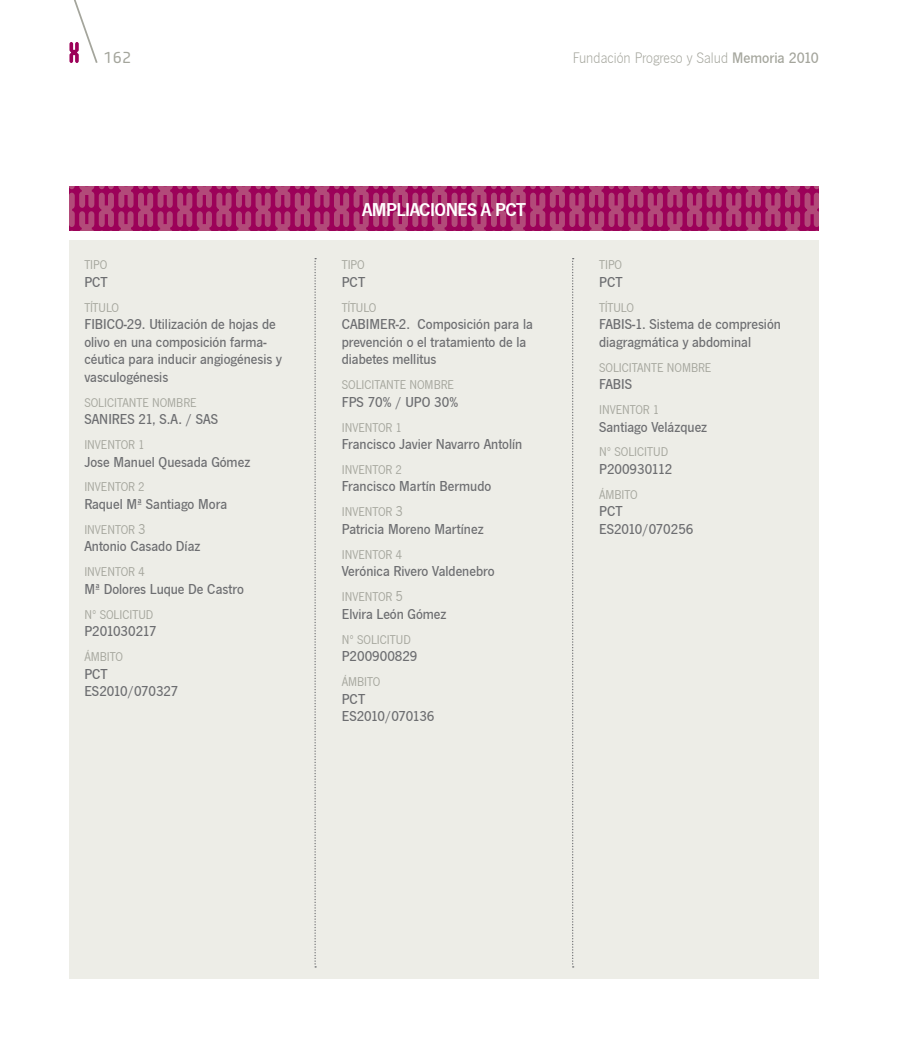
<style>
.page{position:relative;width:918px;height:1042px;background:#fff}
.page>*{position:absolute;margin:0;border:0;box-sizing:border-box;transform-origin:0 0}
.t1{font:19.25px "News Got T Dem";letter-spacing:-.03em;color:#fff}
.t2{font:15.75px "News Got T Lig";color:#a4a59c}
.Anexos{font:14.88px/17.5px "News Got T Med";color:#6c6d70}
.t3{font:14.88px "Sansa Soft";color:#a4a59c}
.Anexos-2{font:13.12px "News Got T";color:#a4a59c}
.s1{font-family:"News Got T Med"}
.s2{font-size:14.88px}
</style>
<div class="page">
<svg style="left:69px;top:0;width:29px;height:63px"></svg>
<div style="left:69px;top:241px;width:750px;height:737px;background:#edede7"></div>
<svg style="left:69px;top:186px;width:750px;height:45px;background:#a72769"></svg>
<svg style="left:314px;top:258px;width:2px;height:709px"></svg>
<svg style="left:572px;top:258px;width:2px;height:709px"></svg>
<p class="t3" style="left:104px;top:47px;width:29px">162</p>
<p class="t2" style="left:573px;top:49px;width:247px">Fundación Progreso y Salud <span class="s1">Memoria 2010</span></p>
<p class="Anexos-2" style="left:84px;top:256px;width:25px">TIPO</p>
<p class="Anexos" style="left:84px;top:272px;width:25px">PCT</p>
<p class="Anexos-2" style="left:84px;top:298px;width:36px">TÍTULO</p>
<p class="Anexos" style="left:84px;top:315px;width:199px">FIBICO-29. Utilización de hojas de olivo en una composición farma&shy;céutica para inducir angiogénesis y vasculogénesis</p>
<p class="Anexos-2" style="left:84px;top:393px;width:114px">SOLICITANTE NOMBRE</p>
<p class="Anexos" style="left:84px;top:410px;width:135px">SANIRES 21, S.A. / SAS</p>
<p class="Anexos-2" style="left:84px;top:436px;width:62px">INVENTOR 1</p>
<p class="Anexos" style="left:84px;top:452px;width:168px">Jose Manuel Quesada Gómez</p>
<p class="Anexos-2" style="left:84px;top:478px;width:62px">INVENTOR 2</p>
<p class="Anexos" style="left:84px;top:494px;width:144px">Raquel Mª Santiago Mora</p>
<p class="Anexos-2" style="left:84px;top:521px;width:63px">INVENTOR <span class="s2">3</span></p>
<p class="Anexos" style="left:84px;top:537px;width:118px">Antonio Casado Díaz</p>
<p class="Anexos-2" style="left:84px;top:563px;width:62px">INVENTOR 4</p>
<p class="Anexos" style="left:84px;top:579px;width:161px">Mª Dolores Luque De Castro</p>
<p class="Anexos-2" style="left:84px;top:605px;width:71px">Nº SOLICITUD</p>
<p class="Anexos" style="left:84px;top:622px;width:74px">P201030217</p>
<p class="Anexos-2" style="left:84px;top:648px;width:40px">ÁMBITO</p>
<p class="Anexos" style="left:84px;top:664px;width:95px">PCT<br>ES2010/070327</p>
<p class="t1" style="left:362px;top:197px;width:165px">AMPLIACIONES A PCT</p>
<p class="Anexos-2" style="left:342px;top:256px;width:25px">TIPO</p>
<p class="Anexos" style="left:342px;top:272px;width:25px">PCT</p>
<p class="Anexos-2" style="left:342px;top:298px;width:36px">TÍTULO</p>
<p class="Anexos" style="left:342px;top:315px;width:193px">CABIMER-2. Composición para la prevención o el tratamiento de la diabetes mellitus</p>
<p class="Anexos-2" style="left:342px;top:376px;width:114px">SOLICITANTE NOMBRE</p>
<p class="Anexos" style="left:342px;top:392px;width:118px">FPS 70% / UPO 30%</p>
<p class="Anexos-2" style="left:342px;top:418px;width:62px">INVENTOR 1</p>
<p class="Anexos" style="left:342px;top:435px;width:182px">Francisco Javier Navarro Antolín</p>
<p class="Anexos-2" style="left:342px;top:461px;width:62px">INVENTOR 2</p>
<p class="Anexos" style="left:342px;top:477px;width:151px">Francisco Martín Bermudo</p>
<p class="Anexos-2" style="left:342px;top:503px;width:63px">INVENTOR <span class="s2">3</span></p>
<p class="Anexos" style="left:342px;top:519px;width:144px">Patricia Moreno Martínez</p>
<p class="Anexos-2" style="left:342px;top:546px;width:62px">INVENTOR 4</p>
<p class="Anexos" style="left:342px;top:562px;width:154px">Verónica Rivero Valdenebro</p>
<p class="Anexos-2" style="left:342px;top:588px;width:63px">INVENTOR <span class="s2">5</span></p>
<p class="Anexos" style="left:342px;top:604px;width:106px">Elvira León Gómez</p>
<p class="Anexos-2" style="left:342px;top:630px;width:71px">Nº SOLICITUD</p>
<p class="Anexos" style="left:342px;top:647px;width:77px">P200900829</p>
<p class="Anexos-2" style="left:342px;top:673px;width:40px">ÁMBITO</p>
<p class="Anexos" style="left:342px;top:689px;width:94px">PCT<br>ES2010/070136</p>
<p class="Anexos-2" style="left:599px;top:256px;width:25px">TIPO</p>
<p class="Anexos" style="left:599px;top:272px;width:25px">PCT</p>
<p class="Anexos-2" style="left:599px;top:298px;width:36px">TÍTULO</p>
<p class="Anexos" style="left:599px;top:315px;width:183px">FABIS-1. Sistema de compresión diagragmática y abdominal</p>
<p class="Anexos-2" style="left:599px;top:358px;width:114px">SOLICITANTE NOMBRE</p>
<p class="Anexos" style="left:599px;top:375px;width:35px">FABIS</p>
<p class="Anexos-2" style="left:599px;top:401px;width:62px">INVENTOR 1</p>
<p class="Anexos" style="left:599px;top:417px;width:110px">Santiago Velázquez</p>
<p class="Anexos-2" style="left:599px;top:443px;width:71px">Nº SOLICITUD</p>
<p class="Anexos" style="left:599px;top:459px;width:75px">P200930112</p>
<p class="Anexos-2" style="left:599px;top:486px;width:40px">ÁMBITO</p>
<p class="Anexos" style="left:599px;top:502px;width:96px">PCT<br>ES2010/070256</p>
</div>
